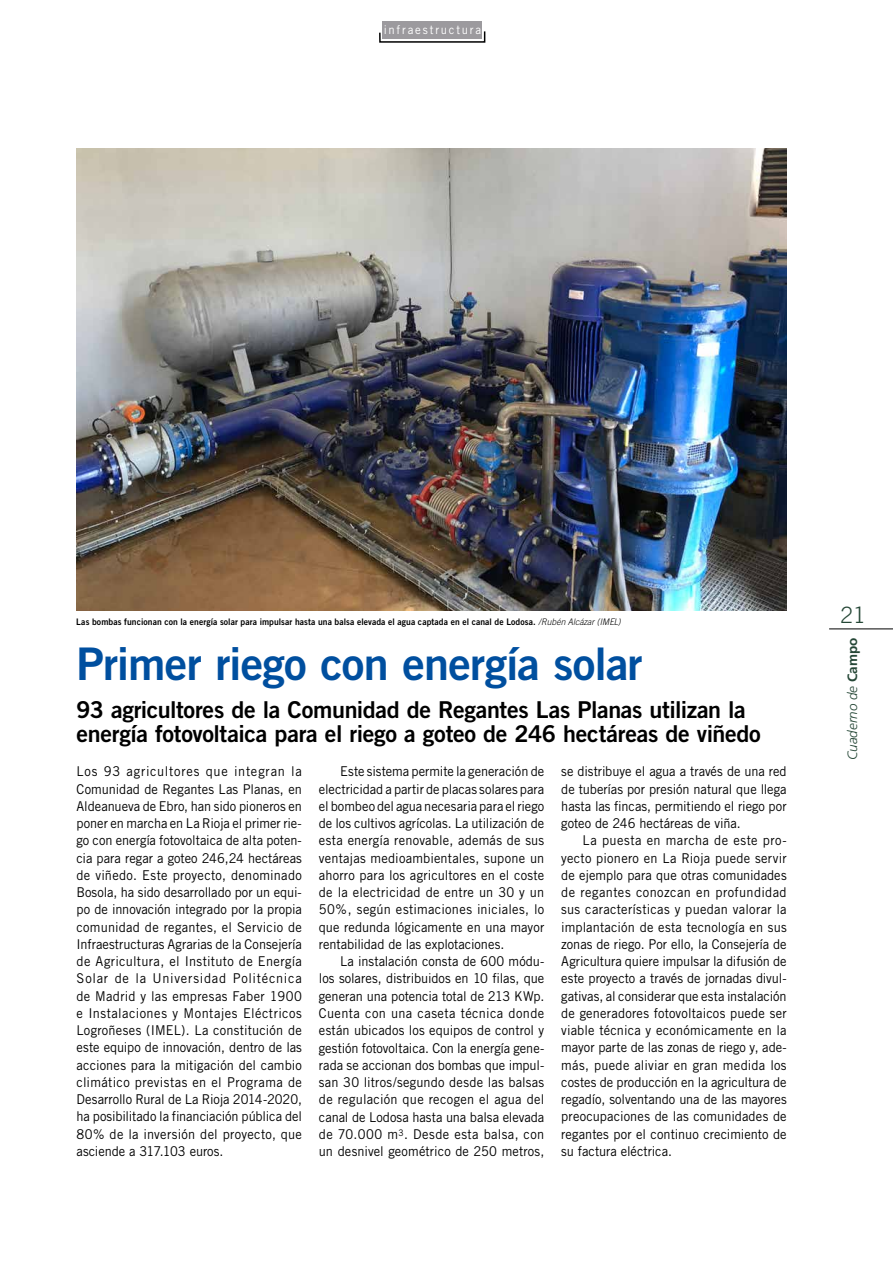
<style>
.page{position:relative;width:893px;height:1263px;background:#fff}
.page>*{position:absolute;margin:0;border:0;box-sizing:border-box;transform-origin:0 0}
.t1{font:45px "Trade Gothic Bold Two";letter-spacing:-.02em;color:#004f9f}
.t2{font:23.25px/24px "Trade Gothic Bold Two";letter-spacing:-.015em;color:#000}
.t3{font:300 22.5px "Trade Gothic";color:#254736}
.t4{font:13.5px/17.2px "Trade Gothic";color:#000;text-align:justify;scale:.95 1}
.t5{font:italic 300 13.5px "Frutiger";color:#254736}
.t6{font:12px "Trade Gothic";letter-spacing:.15em;color:#fff;scale:.95 1}
.t7{font:9px "Trade Gothic Bold Two";letter-spacing:.01em;color:#000;scale:.95 1}
.s1{font-family:"Trade Gothic";font-weight:300;font-style:italic}
.s2{font-weight:700;font-style:normal}
</style>
<div class="page">
<hr style="left:829px;top:628px;width:64px;height:1px;background:#000">
<img style="left:77px;top:149px;width:710px;height:461px">
<svg style="left:379px;top:30px;width:107px;height:13px"></svg>
<div style="left:383px;top:21px;width:99px;height:18px;background:#9c9a9e"></div>
<p class="t6" style="left:384px;top:23px;width:104px">infraestructura</p>
<p class="t7" style="left:76px;top:616px;width:574px">Las bombas funcionan con la energía solar para impulsar hasta una balsa elevada el agua captada en el canal de Lodosa. <span class="s1">/Rubén Alcázar (IMEL)</span></p>
<h1 class="t1" style="left:77px;top:636px;width:568px">Primer riego con energía solar</h1>
<h2 class="t2" style="left:77px;top:698px;width:686px">93 agricultores de la Comunidad de Regantes Las Planas utilizan la energía fotovoltaica para el riego a goteo de 246 hectáreas de viñedo</h2>
<p class="t4" style="left:77px;top:763px;width:239px">Los 93 agricultores que integran la Comunidad de Regantes Las Planas, en Aldeanueva de Ebro, han sido pioneros en poner en marcha en La Rioja el primer rie&shy;go con energía fotovoltaica de alta poten&shy;cia para regar a goteo 246,24 hectáreas de viñedo. Este proyecto, denominado Bosola, ha sido desarrollado por un equi&shy;po de innovación integrado por la propia comunidad de regantes, el Servicio de Infraestructuras Agrarias de la Consejería de Agricultura, el Instituto de Energía Solar de la Universidad Politécnica de Madrid y las empresas Faber 1900 e Instalaciones y Montajes Eléctricos Logroñeses (IMEL). La constitución de este equipo de innovación, dentro de las acciones para la mitigación del cambio climático previstas en el Programa de Desarrollo Rural de La Rioja 2014-2020, ha posibilitado la financiación pública del 80% de la inversión del proyecto, que asciende a 317.103 euros.</p>
<p class="t4" style="left:319px;top:763px;width:239px;text-indent:21px">Este sistema permite la generación de electricidad a partir de placas solares para el bombeo del agua necesaria para el riego de los cultivos agrícolas. La utilización de esta energía renovable, además de sus ventajas medioambientales, supone un ahorro para los agricultores en el coste de la electricidad de entre un 30 y un 50%, según estimaciones iniciales, lo que redunda lógicamente en una mayor rentabilidad de las explotaciones.</p>
<p class="t4" style="left:319px;top:953px;width:239px;text-indent:21px">La instalación consta de 600 módu&shy;los solares, distribuidos en 10 filas, que generan una potencia total de 213 KWp.<br>Cuenta con una caseta técnica donde están ubicados los equipos de control y gestión fotovoltaica. Con la energía gene&shy;rada se accionan dos bombas que impul&shy;san 30 litros/segundo desde las balsas de regulación que recogen el agua del canal de Lodosa hasta una balsa elevada de 70.000 m<sup>3</sup>. Desde esta balsa, con un desnivel geométrico de 250 metros,</p>
<p class="t4" style="left:561px;top:763px;width:239px">se distribuye el agua a través de una red de tuberías por presión natural que llega hasta las fincas, permitiendo el riego por goteo de 246 hectáreas de viña.</p>
<p class="t4" style="left:561px;top:832px;width:239px;text-indent:21px">La puesta en marcha de este pro&shy;yecto pionero en La Rioja puede servir de ejemplo para que otras comunidades de regantes conozcan en profundidad sus características y puedan valorar la implantación de esta tecnología en sus zonas de riego. Por ello, la Consejería de Agricultura quiere impulsar la difusión de este proyecto a través de jornadas divul&shy;gativas, al considerar que esta instalación de generadores fotovoltaicos puede ser viable técnica y económicamente en la mayor parte de las zonas de riego y, ade&shy;más, puede aliviar en gran medida los costes de producción en la agricultura de regadío, solventando una de las mayores preocupaciones de las comunidades de regantes por el continuo crecimiento de su factura eléctrica.</p>
<h3 class="t3" style="left:840px;top:601px;width:27px">21</h3>
<p class="t5" style="left:845px;top:760px;width:124px;rotate:-90deg">Cuaderno de <span class="s2">Campo</span></p>
</div>
